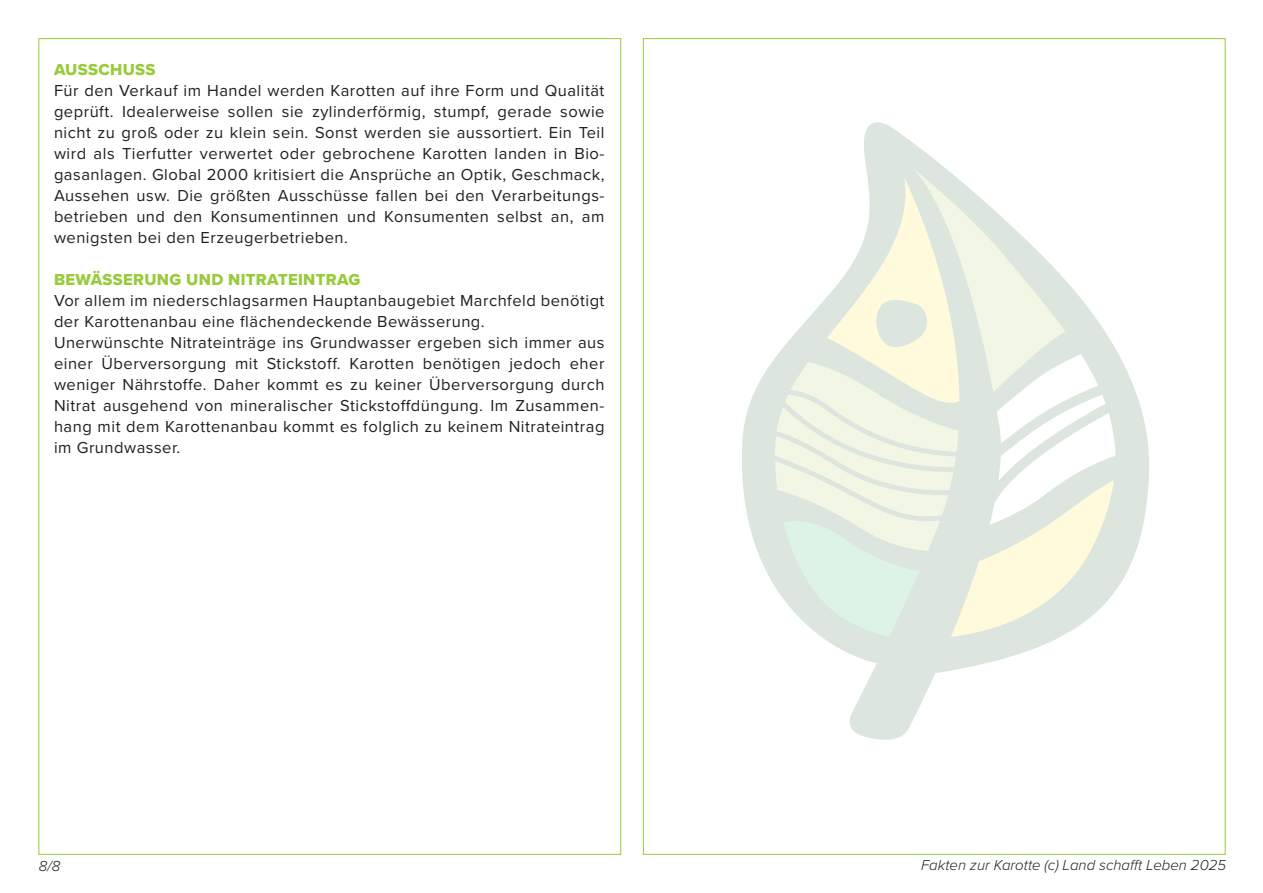
<style>
.page{position:relative;width:1263px;height:893px;background:#fff}
.page>*{position:absolute;margin:0;border:0;box-sizing:border-box;transform-origin:0 0}
.Fließtext1{font:16.5px/21px "Proxima Nova";letter-spacing:.03em;color:#231f20;text-align:justify}
.head_gruen1{font:16.5px "Proxima Nova Extrabld";letter-spacing:.02em;color:#99ca3b}
.t1{font:italic 300 15px "Proxima Nova";color:#231f20}
</style>
<div class="page">
<svg style="left:742px;top:122px;width:407px;height:618px"></svg>
<p class="head_gruen1" style="left:54px;top:60px;width:103px">AUSSCHUSS</p>
<p class="Fließtext1" style="left:54px;top:80px;width:552px">Für den Verkauf im Handel werden Karotten auf ihre Form und Qualität geprüft. Idealerweise sollen sie zylinderförmig, stumpf, gerade sowie nicht zu groß oder zu klein sein. Sonst werden sie aussortiert. Ein Teil wird als Tierfutter verwertet oder gebrochene Karotten landen in Bio&shy;gasanlagen. Global 2000 kritisiert die Ansprüche an Optik, Geschmack, Aussehen usw. Die größten Ausschüsse fallen bei den Verarbeitungs&shy;betrieben und den Konsumentinnen und Konsumenten selbst an, am wenigsten bei den Erzeugerbetrieben.</p>
<p class="head_gruen1" style="left:54px;top:270px;width:308px">BEWÄSSERUNG UND NITRATEINTRAG</p>
<p class="Fließtext1" style="left:54px;top:290px;width:552px">Vor allem im niederschlagsarmen Hauptanbaugebiet Marchfeld benötigt der Karottenanbau eine flächendeckende Bewässerung.</p>
<p class="Fließtext1" style="left:54px;top:332px;width:552px">Unerwünschte Nitrateinträge ins Grundwasser ergeben sich immer aus einer Überversorgung mit Stickstoff. Karotten benötigen jedoch eher weniger Nährstoffe. Daher kommt es zu keiner Überversorgung durch Nitrat ausgehend von mineralischer Stickstoffdüngung. Im Zusammen&shy;hang mit dem Karottenanbau kommt es folglich zu keinem Nitrateintrag im Grundwasser.</p>
<p class="t1" style="left:39px;top:854px;width:23px">8/8</p>
<p class="t1" style="left:921px;top:854px;width:307px">Fakten zur Karotte (c) Land schafft Leben 2025</p>
</div>
